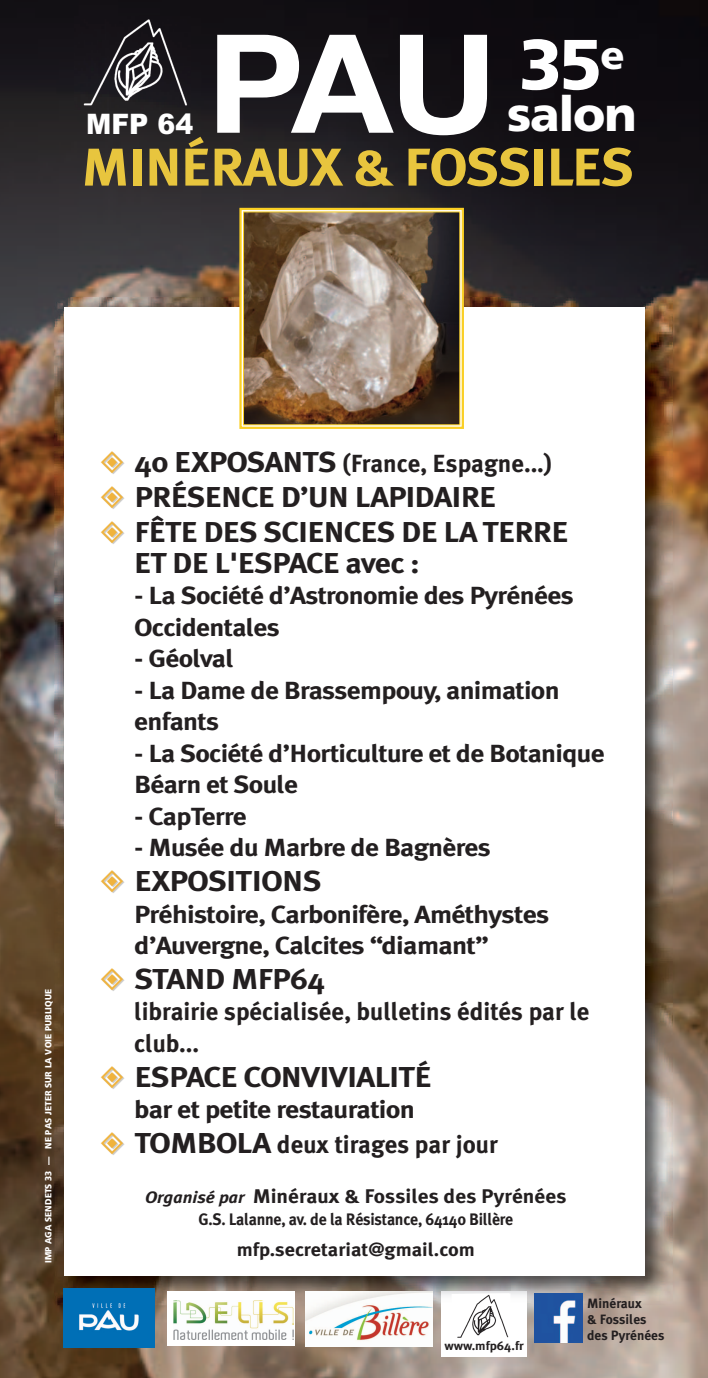
<style>
.page{position:relative;width:708px;height:1378px;background:#fff}
.page>*{position:absolute;margin:0;border:0;box-sizing:border-box;transform-origin:0 0}
.t1{font:900 70.65px "Frutiger LT";color:#fff}
.t2{font:700 53.1px "Meta Plus";letter-spacing:-.025em;color:#e8c53e;scale:1.08 1}
.t3{font:900 48.38px "Frutiger LT";letter-spacing:-.025em;color:#fff}
.t4{font:700 28.8px/34.6px "Meta Plus";letter-spacing:-.025em;color:#231f20;scale:1.11 1}
.t5{font:700 28.8px "Meta Plus";letter-spacing:-.025em;color:#231f20;scale:1.13 1}
.t6{font:900 28.12px "Arial";color:#fff;scale:.95 1}
.t7{font:700 24.75px/31.5px "Meta Plus";letter-spacing:-.025em;color:#231f20;scale:1.13 1}
.t8{font:700 24.75px/31.5px "Meta Plus";letter-spacing:-.025em;color:#231f20;scale:1.11 1}
.t9{font:700 24.75px/31.5px "Meta Plus";color:#231f20}
.t10{font:700 19.8px "Meta Plus";color:#231f20;scale:1.08 1}
.t11{font:700 18.68px "Meta Plus";color:#231f20;scale:1.08 1}
.t12{font:700 16.65px "Meta Plus";letter-spacing:-.015em;color:#231f20;scale:.96 1}
.t13{font:700 13.5px/16.2px "Meta Plus";color:#231f20}
.t14{font:700 12.15px "Meta Plus";color:#231f20;scale:1.08 1}
.t15{font:900 9px "Frutiger";letter-spacing:.01em;color:#fff;scale:.93 1}
.s1{font-size:28.8px}
.s2{font-style:italic;font-size:16.65px}
</style>
<div class="page">
<img style="left:0;top:0;width:708px;height:1378px">
<div style="left:441px;top:1291px;width:86px;height:65px;background:#fff"></div>
<img style="left:54px;top:297px;width:619px;height:1008px">
<img style="left:441px;top:1291px;width:86px;height:14px">
<div style="left:64px;top:307px;width:580px;height:969px;background:#fff"></div>
<img style="left:305px;top:1292px;width:127px;height:54px">
<div style="left:167px;top:1292px;width:127px;height:54px;background:#fff"></div>
<img style="left:173px;top:1301px;width:120px;height:39px">
<img style="left:452px;top:1293px;width:58px;height:45px">
<img style="left:534px;top:1294px;width:49px;height:48px">
<img style="left:245px;top:214px;width:213px;height:209px">
<div style="left:239px;top:208px;width:225px;height:221px;border:2px solid #facf24"></div>
<div style="left:243px;top:212px;width:217px;height:213px;border:1px solid #facf24"></div>
<svg style="left:217px;top:35px;width:270px;height:100px"></svg>
<img style="left:75px;top:16px;width:116px;height:95px">
<img style="left:64px;top:1288px;width:91px;height:60px">
<h1 class="t1" style="left:519px;top:36px;width:107px">35<sup>e</sup></h1>
<h3 class="t3" style="left:507px;top:95px;width:131px">salon</h3>
<h2 class="t2" style="left:81px;top:136px;width:514px">MINÉRAUX &amp; FOSSILES</h2>
<p class="t6" style="left:86px;top:108px;width:114px">MFP 64</p>
<p class="t15" style="left:45px;top:1263px;width:296px;rotate:-90deg">IMP AGA SENDETS 33 — NE PAS JETER SUR LA VOIE PUBLIQUE</p>
<p class="t9" style="left:134px;top:448px;width:420px"><span class="s1">40 EXPOSANTS</span> (France, Espagne...)</p>
<p class="t4" style="left:134px;top:479px;width:393px">PRÉSENCE D’UN LAPIDAIRE<br>FÊTE DES SCIENCES DE LA TERRE</p>
<p class="t4" style="left:134px;top:546px;width:259px">ET DE L'ESPACE avec :</p>
<p class="t7" style="left:134px;top:580px;width:391px">- La Société d’Astronomie des Pyrénées<br>Occidentales</p>
<p class="t8" style="left:134px;top:643px;width:91px">- Géolval</p>
<p class="t8" style="left:134px;top:674px;width:385px">- La Dame de Brassempouy, animation enfants</p>
<p class="t8" style="left:134px;top:737px;width:425px">- La Société d’Horticulture et de Botanique<br>Béarn et Soule</p>
<p class="t8" style="left:134px;top:800px;width:103px">- CapTerre</p>
<p class="t8" style="left:134px;top:832px;width:323px">- Musée du Marbre de Bagnères</p>
<p class="t5" style="left:134px;top:864px;width:167px">EXPOSITIONS</p>
<p class="t7" style="left:134px;top:898px;width:369px">Préhistoire, Carbonifère, Améthystes d’Auvergne, Calcites “diamant”</p>
<p class="t5" style="left:134px;top:962px;width:170px">STAND MFP64</p>
<p class="t9" style="left:134px;top:996px;width:457px">librairie spécialisée, bulletins édités par le club...</p>
<p class="t5" style="left:134px;top:1059px;width:265px">ESPACE CONVIVIALITÉ</p>
<p class="t7" style="left:134px;top:1092px;width:323px;line-height:34.6px">bar et petite restauration<br><span class="s1">TOMBOLA</span> deux tirages par jour</p>
<p class="t10" style="left:145px;top:1184px;width:391px"><span class="s2">Organisé par</span> Minéraux &amp; Fossiles des Pyrénées</p>
<p class="t12" style="left:198px;top:1209px;width:330px">G.S. Lalanne, av. de la Résistance, 64140 Billère</p>
<p class="t11" style="left:237px;top:1239px;width:222px">mfp.secretariat@gmail.com</p>
<p class="t14" style="left:444px;top:1338px;width:75px">www.mfp64.fr</p>
<p class="t13" style="left:587px;top:1295px;width:79px">Minéraux<br>&amp; Fossiles des Pyrénées</p>
</div>
